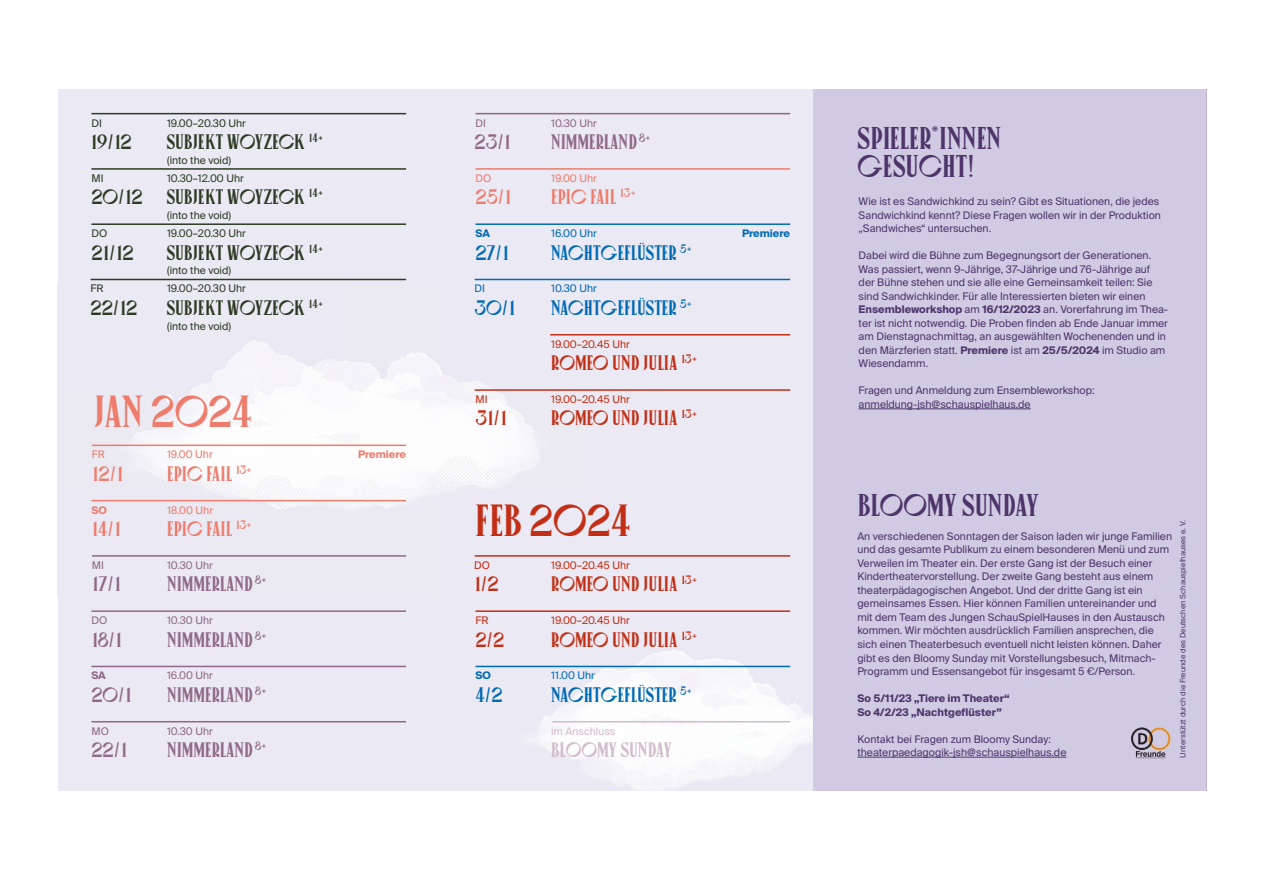
<style>
.page{position:relative;width:1263px;height:893px;background:#fff}
.page>*{position:absolute;margin:0;border:0;box-sizing:border-box;transform-origin:0 0}
.t1{font:45px "Canopee";color:#ed7c6c}
.t2{font:45px "Canopee";color:#c22f16}
.t3{font:31.5px/28.5px "Canopee";color:#4f346b}
.t4{font:21px "Canopee";color:#2d3b24}
.t5{font:21px "Canopee";color:#906887}
.t6{font:21px "Canopee";color:#c22f16}
.t7{font:21px "Canopee";color:#006ab3}
.t8{font:21px "Canopee";color:#ed7c6c}
.t9{font:21px "Canopee";color:#d2bbcb}
.t10{font:10.5px/13.5px "Suisse Intl";color:#4f346b}
.t11{font:10.5px "Suisse Intl";color:#2d3b24}
.t12{font:10.5px "Suisse Intl";color:#c22f16}
.t13{font:700 10.5px/13.5px "Suisse Intl";color:#4f346b}
.t14{font:10.5px "Suisse Intl";color:#906887}
.t15{font:10.5px "Suisse Intl";color:#ed7c6c}
.t16{font:10.5px "Suisse Intl";color:#006ab3}
.t17{font:700 10.5px "Suisse Intl";color:#006ab3}
.t18{font:10.5px "Suisse Intl";color:#d2bbcb}
.t19{font:700 10.5px "Suisse Intl";color:#ed7c6c}
.t20{font:700 10.5px "Suisse Intl";color:#906887}
.t21{font:7.5px "Suisse Intl";color:#4f346b}
.s1{font-weight:700}
</style>
<div class="page">
<div style="left:58px;top:89px;width:383px;height:702px;background:#ebe9f3"></div>
<img style="left:91px;top:340px;width:350px;height:170px">
<hr style="left:91px;top:168px;width:315px;height:2px;background:#2d3b24">
<hr style="left:91px;top:223px;width:315px;height:2px;background:#2d3b24">
<hr style="left:91px;top:279px;width:315px;height:1px;background:#2d3b24">
<hr style="left:92px;top:445px;width:314px;height:1px;background:#ed7c6c">
<hr style="left:91px;top:500px;width:315px;height:1px;background:#ed7c6c">
<hr style="left:92px;top:555px;width:314px;height:2px;background:#906887">
<hr style="left:91px;top:610px;width:315px;height:2px;background:#906887">
<hr style="left:91px;top:666px;width:315px;height:1px;background:#906887">
<hr style="left:91px;top:721px;width:315px;height:1px;background:#906887">
<hr style="left:91px;top:113px;width:315px;height:1px;background:#2d3b24">
<div style="left:441px;top:89px;width:382px;height:702px;background:#ebe9f3"></div>
<img style="left:485px;top:610px;width:328px;height:180px">
<div style="left:813px;top:89px;width:10px;height:702px;background:#d0cbe3"></div>
<hr style="left:475px;top:168px;width:315px;height:2px;background:#ed7c6c">
<hr style="left:475px;top:223px;width:315px;height:2px;background:#006ab3">
<hr style="left:475px;top:279px;width:315px;height:1px;background:#006ab3">
<hr style="left:550px;top:334px;width:240px;height:1px;background:#c22f16">
<hr style="left:475px;top:389px;width:315px;height:2px;background:#c22f16">
<hr style="left:475px;top:555px;width:315px;height:2px;background:#c22f16">
<hr style="left:475px;top:610px;width:315px;height:2px;background:#c22f16">
<hr style="left:475px;top:666px;width:315px;height:1px;background:#006ab3">
<hr style="left:552px;top:721px;width:238px;height:1px;background:#d2bbcb">
<hr style="left:475px;top:113px;width:315px;height:1px;background:#906887">
<div style="left:823px;top:89px;width:383px;height:702px;background:#d0cbe3"></div>
<hr style="left:859px;top:408px;width:172px;height:1px;background:#4f346b">
<hr style="left:857px;top:757px;width:209px;height:1px;background:#4f346b">
<img style="left:1131px;top:726px;width:40px;height:32px">
<hr style="left:1206px;top:89px;width:1px;height:702px;background:#bcb5d7">
<p class="t11" style="left:167px;top:117px;width:80px">19.00–20.30 Uhr</p>
<p class="t11" style="left:167px;top:154px;width:65px">(into the void)</p>
<p class="t11" style="left:91px;top:117px;width:12px">DI</p>
<h3 class="t4" style="left:91px;top:131px;width:43px">19/12</h3>
<h3 class="t4" style="left:167px;top:131px;width:158px">SUBJEKT WOYZECK <sup>14+</sup></h3>
<p class="t11" style="left:167px;top:172px;width:78px">10.30–12.00 Uhr</p>
<p class="t11" style="left:167px;top:209px;width:65px">(into the void)</p>
<p class="t11" style="left:91px;top:172px;width:14px">MI</p>
<h3 class="t4" style="left:91px;top:186px;width:234px">20/12 SUBJEKT WOYZECK <sup>14+</sup></h3>
<p class="t11" style="left:91px;top:227px;width:17px">DO</p>
<p class="t11" style="left:167px;top:227px;width:80px">19.00–20.30 Uhr</p>
<p class="t11" style="left:167px;top:265px;width:65px">(into the void)</p>
<h3 class="t4" style="left:91px;top:241px;width:44px">21/12</h3>
<h3 class="t4" style="left:167px;top:241px;width:158px">SUBJEKT WOYZECK <sup>14+</sup></h3>
<p class="t11" style="left:91px;top:283px;width:15px">FR</p>
<h3 class="t4" style="left:91px;top:297px;width:48px">22/12</h3>
<p class="t11" style="left:167px;top:283px;width:80px">19.00–20.30 Uhr</p>
<p class="t11" style="left:167px;top:320px;width:65px">(into the void)</p>
<h3 class="t4" style="left:167px;top:297px;width:158px">SUBJEKT WOYZECK <sup>14+</sup></h3>
<h1 class="t1" style="left:93px;top:388px;width:161px">JAN 2024</h1>
<p class="t14" style="left:475px;top:117px;width:12px">DI</p>
<p class="t14" style="left:551px;top:117px;width:47px">10.30 Uhr</p>
<h3 class="t5" style="left:475px;top:131px;width:37px">23/1</h3>
<h3 class="t5" style="left:551px;top:131px;width:102px">NIMMERLAND <sup>8+</sup></h3>
<p class="t15" style="left:475px;top:172px;width:17px">DO</p>
<p class="t15" style="left:551px;top:172px;width:47px">19.00 Uhr</p>
<h3 class="t8" style="left:475px;top:186px;width:37px">25/1</h3>
<h3 class="t8" style="left:551px;top:186px;width:87px">EPIC FAIL <sup>13+</sup></h3>
<p class="t17" style="left:475px;top:227px;width:16px">SA</p>
<p class="t16" style="left:551px;top:227px;width:47px">16.00 Uhr</p>
<p class="t17" style="left:742px;top:227px;width:50px">Premiere</p>
<h3 class="t7" style="left:475px;top:241px;width:35px">27/1</h3>
<h3 class="t7" style="left:551px;top:241px;width:143px">NACHTGEFLÜSTER <sup>5+</sup></h3>
<p class="t16" style="left:475px;top:283px;width:12px">DI</p>
<h3 class="t7" style="left:475px;top:297px;width:42px">30/1</h3>
<p class="t16" style="left:551px;top:283px;width:47px">10.30 Uhr</p>
<h3 class="t7" style="left:551px;top:297px;width:143px">NACHTGEFLÜSTER <sup>5+</sup></h3>
<p class="t12" style="left:551px;top:338px;width:80px">19.00–20.45 Uhr</p>
<h3 class="t6" style="left:551px;top:352px;width:148px">ROMEO UND JULIA <sup>13+</sup></h3>
<p class="t12" style="left:475px;top:393px;width:14px">MI</p>
<p class="t12" style="left:551px;top:393px;width:80px">19.00–20.45 Uhr</p>
<h3 class="t6" style="left:475px;top:407px;width:33px">31/1</h3>
<h3 class="t6" style="left:551px;top:407px;width:148px">ROMEO UND JULIA <sup>13+</sup></h3>
<h2 class="t3" style="left:857px;top:124px;width:145px">SPIELER*INNEN<br>GESUCHT!</h2>
<p class="t10" style="left:859px;top:195px;width:304px">Wie ist es Sandwichkind zu sein? Gibt es Situationen, die jedes<br>Sandwichkind kennt? Diese Fragen wollen wir in der Produktion „Sandwiches“ untersuchen.</p>
<p class="t10" style="left:859px;top:249px;width:311px">Dabei wird die Bühne zum Begegnungsort der Generationen.<br>Was passiert, wenn 9-Jährige, 37-Jährige und 76-Jährige auf der Bühne stehen und sie alle eine Gemeinsamkeit teilen: Sie sind Sandwichkinder. Für alle Interessierten bieten wir einen <span class="s1">Ensembleworkshop</span> am <span class="s1">16/12/2023</span> an. Vorerfahrung im Thea&shy;ter ist nicht notwendig. Die Proben finden ab Ende Januar immer am Dienstagnachmittag, an ausgewählten Wochenenden und in den Märzferien statt. <span class="s1">Premiere</span> ist am <span class="s1">25/5/2024</span> im Studio am Wiesendamm.</p>
<p class="t10" style="left:859px;top:384px;width:237px">Fragen und Anmeldung zum Ensembleworkshop: anmeldung-jsh@schauspielhaus.de</p>
<p class="t15" style="left:92px;top:448px;width:15px">FR</p>
<p class="t15" style="left:167px;top:448px;width:47px">19.00 Uhr</p>
<p class="t19" style="left:358px;top:448px;width:50px">Premiere</p>
<h3 class="t8" style="left:92px;top:462px;width:33px">12/1</h3>
<h3 class="t8" style="left:167px;top:462px;width:87px">EPIC FAIL <sup>13+</sup></h3>
<p class="t19" style="left:91px;top:504px;width:17px">SO</p>
<p class="t15" style="left:167px;top:504px;width:48px">18.00 Uhr</p>
<h3 class="t8" style="left:91px;top:518px;width:31px">14/1</h3>
<h3 class="t8" style="left:167px;top:518px;width:87px">EPIC FAIL <sup>13+</sup></h3>
<p class="t14" style="left:92px;top:559px;width:14px">MI</p>
<p class="t14" style="left:167px;top:559px;width:47px">10.30 Uhr</p>
<h3 class="t5" style="left:92px;top:573px;width:30px">17/1</h3>
<h3 class="t5" style="left:167px;top:573px;width:102px">NIMMERLAND <sup>8+</sup></h3>
<p class="t14" style="left:91px;top:614px;width:17px">DO</p>
<p class="t14" style="left:167px;top:614px;width:47px">10.30 Uhr</p>
<h3 class="t5" style="left:91px;top:628px;width:32px">18/1</h3>
<h3 class="t5" style="left:167px;top:628px;width:102px">NIMMERLAND <sup>8+</sup></h3>
<p class="t20" style="left:91px;top:670px;width:16px">SA</p>
<p class="t14" style="left:167px;top:670px;width:47px">16.00 Uhr</p>
<h3 class="t5" style="left:91px;top:684px;width:42px">20/1</h3>
<h3 class="t5" style="left:167px;top:684px;width:102px">NIMMERLAND <sup>8+</sup></h3>
<p class="t14" style="left:91px;top:725px;width:19px">MO</p>
<p class="t14" style="left:167px;top:725px;width:47px">10.30 Uhr</p>
<h3 class="t5" style="left:91px;top:739px;width:37px">22/1</h3>
<h3 class="t5" style="left:167px;top:739px;width:102px">NIMMERLAND <sup>8+</sup></h3>
<h1 class="t2" style="left:475px;top:497px;width:158px">FEB 2024</h1>
<p class="t12" style="left:474px;top:559px;width:17px">DO</p>
<p class="t12" style="left:551px;top:559px;width:80px">19.00–20.45 Uhr</p>
<h3 class="t6" style="left:474px;top:573px;width:26px">1/2</h3>
<h3 class="t6" style="left:551px;top:573px;width:148px">ROMEO UND JULIA <sup>13+</sup></h3>
<p class="t12" style="left:475px;top:614px;width:15px">FR</p>
<p class="t12" style="left:551px;top:614px;width:80px">19.00–20.45 Uhr</p>
<h3 class="t6" style="left:475px;top:628px;width:31px">2/2</h3>
<h3 class="t6" style="left:551px;top:628px;width:148px">ROMEO UND JULIA <sup>13+</sup></h3>
<p class="t17" style="left:475px;top:670px;width:17px">SO</p>
<p class="t16" style="left:551px;top:670px;width:45px">11.00 Uhr</p>
<h3 class="t7" style="left:475px;top:684px;width:29px">4/2</h3>
<h3 class="t7" style="left:551px;top:684px;width:143px">NACHTGEFLÜSTER <sup>5+</sup></h3>
<p class="t18" style="left:551px;top:725px;width:66px">im Anschluss</p>
<h3 class="t9" style="left:551px;top:739px;width:123px">BLOOMY SUNDAY</h3>
<h2 class="t3" style="left:857px;top:491px;width:183px">BLOOMY SUNDAY</h2>
<p class="t10" style="left:857px;top:530px;width:316px">An verschiedenen Sonntagen der Saison laden wir junge Familien und das gesamte Publikum zu einem besonderen Menü und zum Verweilen im Theater ein. Der erste Gang ist der Besuch einer Kindertheatervorstellung. Der zweite Gang besteht aus einem theaterpädagogischen Angebot. Und der dritte Gang ist ein gemeinsames Essen. Hier können Familien untereinander und mit dem Team des Jungen SchauSpielHauses in den Austausch kommen. Wir möchten ausdrücklich Familien ansprechen, die sich einen Theaterbesuch eventuell nicht leisten können. Daher gibt es den Bloomy Sunday mit Vorstellungsbesuch, Mitmach-Programm und Essensangebot für insgesamt 5 €/Person.</p>
<p class="t13" style="left:857px;top:692px;width:154px">So 5/11/23 „Tiere im Theater“<br>So 4/2/23 „Nachtgeflüster”</p>
<p class="t10" style="left:857px;top:732px;width:211px">Kontakt bei Fragen zum Bloomy Sunday: theaterpaedagogik-jsh@schauspielhaus.de</p>
<p class="t21" style="left:1178px;top:757px;width:239px;rotate:-90deg">Unterstützt durch die Freunde des Deutschen Schauspielhauses e. V.</p>
</div>
